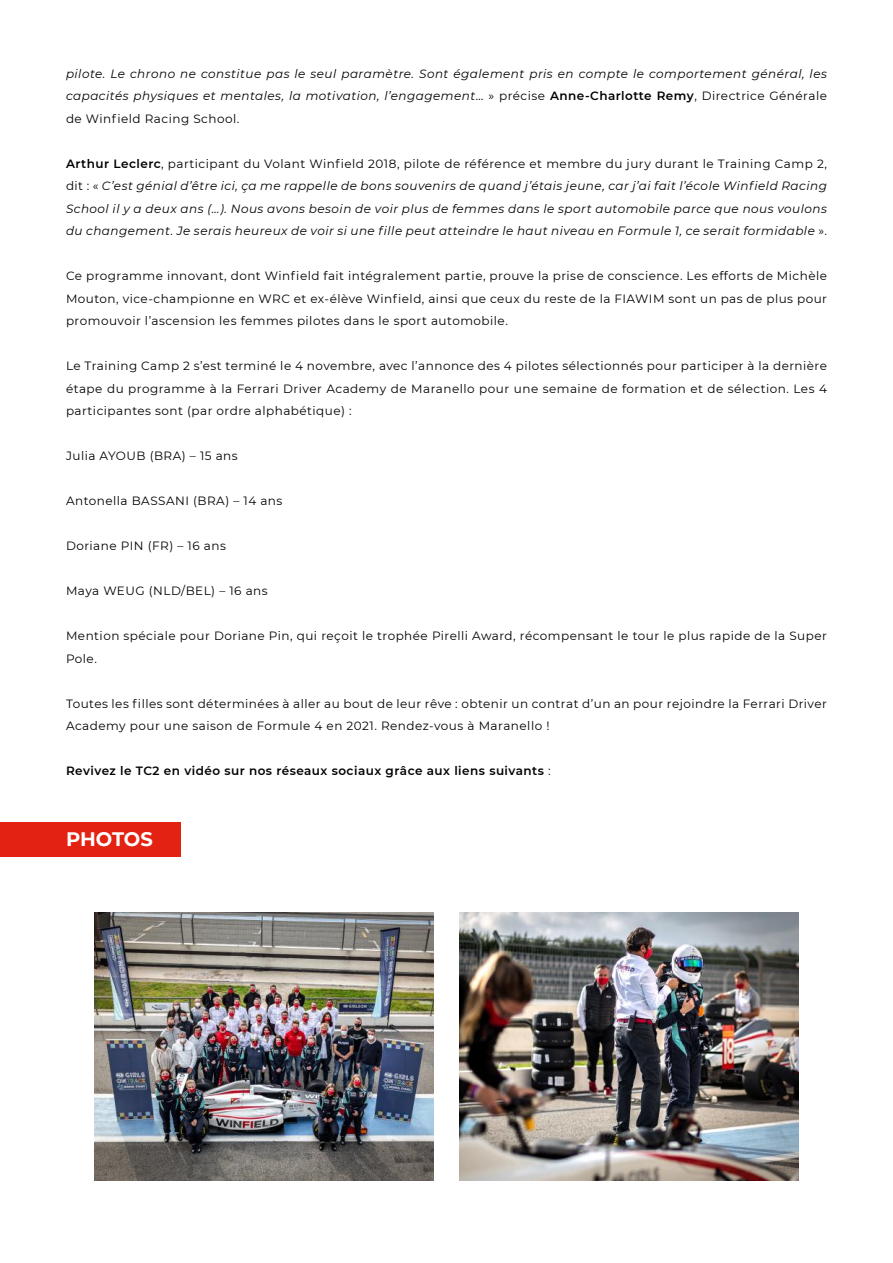
<style>
.page{position:relative;width:893px;height:1263px;background:#fff}
.page>*{position:absolute;margin:0;border:0;box-sizing:border-box;transform-origin:0 0}
.t1{font:700 19.5px "Montserrat";letter-spacing:-.01em;color:#fff}
.t2{font:12px/22.5px "Montserrat";letter-spacing:.04em;color:#000;text-align:justify}
.t3{font:italic 12px/22.5px "Montserrat";letter-spacing:.04em;color:#000;text-align:justify}
.t4{font:600 12px "Montserrat";letter-spacing:.04em;color:#000}
.s1{font-style:normal}
.s2{font-weight:600;font-style:normal}
.s3{font-weight:400}
</style>
<div class="page">
<div style="left:0;top:823px;width:181px;height:34px;background:#e42212"></div>
<img style="left:95px;top:912px;width:339px;height:269px">
<img style="left:459px;top:912px;width:339px;height:269px">
<p class="t3" style="left:66px;top:62px;width:762px">pilote. Le chrono ne constitue pas le seul paramètre. Sont également pris en compte le comportement général, les capacités physiques et mentales, la motivation, l’engagement… <span class="s1">» précise</span> <span class="s2">Anne-Charlotte Remy</span><span class="s1">, Directrice Générale de Winfield Racing School.</span></p>
<p class="t3" style="left:66px;top:152px;width:763px"><span class="s2">Arthur Leclerc</span><span class="s1">, participant du Volant Winfield 2018, pilote de référence et membre du jury durant le Training Camp 2, dit : «</span> C’est génial d’être ici, ça me rappelle de bons souvenirs de quand j’étais jeune, car j’ai fait l’école Winfield Racing School il y a deux ans (…). Nous avons besoin de voir plus de femmes dans le sport automobile parce que nous voulons du changement. Je serais heureux de voir si une fille peut atteindre le haut niveau en Formule 1, ce serait formidable <span class="s1">».</span></p>
<p class="t2" style="left:66px;top:264px;width:762px">Ce programme innovant, dont Winfield fait intégralement partie, prouve la prise de conscience. Les efforts de Michèle Mouton, vice-championne en WRC et ex-élève Winfield, ainsi que ceux du reste de la FIAWIM sont un pas de plus pour promouvoir l’ascension les femmes pilotes dans le sport automobile.</p>
<p class="t2" style="left:66px;top:354px;width:762px">Le Training Camp 2 s’est terminé le 4 novembre, avec l’annonce des 4 pilotes sélectionnés pour participer à la dernière étape du programme à la Ferrari Driver Academy de Maranello pour une semaine de formation et de sélection. Les 4 participantes sont (par ordre alphabétique) :</p>
<p class="t2" style="left:66px;top:444px;width:173px">Julia AYOUB (BRA) – 15 ans</p>
<p class="t2" style="left:66px;top:489px;width:218px">Antonella BASSANI (BRA) – 14 ans</p>
<p class="t2" style="left:66px;top:534px;width:161px">Doriane PIN (FR) – 16 ans</p>
<p class="t2" style="left:66px;top:579px;width:203px">Maya WEUG (NLD/BEL) – 16 ans</p>
<p class="t2" style="left:66px;top:624px;width:762px">Mention spéciale pour Doriane Pin, qui reçoit le trophée Pirelli Award, récompensant le tour le plus rapide de la Super<br>Pole.</p>
<p class="t2" style="left:66px;top:692px;width:762px">Toutes les filles sont déterminées à aller au bout de leur rêve : obtenir un contrat d’un an pour rejoindre la Ferrari Driver<br>Academy pour une saison de Formule 4 en 2021. Rendez-vous à Maranello !</p>
<p class="t4" style="left:66px;top:762px;width:486px">Revivez le TC2 en vidéo sur nos réseaux sociaux grâce aux liens suivants <span class="s3">:</span></p>
<h1 class="t1" style="left:66px;top:825px;width:88px">PHOTOS</h1>
</div>
